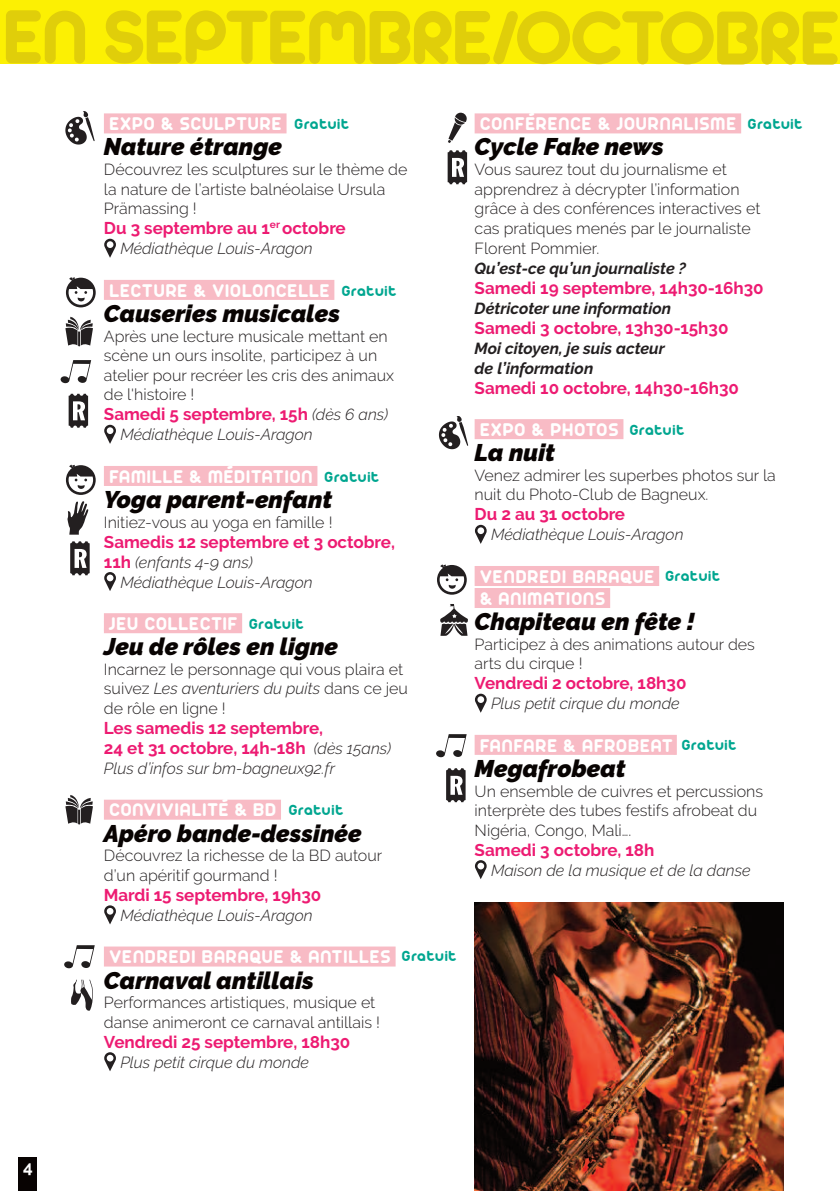
<style>
.page{position:relative;width:840px;height:1191px;background:#fff}
.page>*{position:absolute;margin:0;border:0;box-sizing:border-box;transform-origin:0 0}
.t1{font:83px "Arista 2.0 Alternate";letter-spacing:-.02em;color:#e0ce0a}
.t2{font:italic 900 24px "Raleway";color:#080302}
.t3{font:20px/22px "Arista 2.0";letter-spacing:.05em;color:#fff}
.t4{font:700 17px/20px "Raleway";color:#ed1b72}
.t5{font:700 17px "Raleway";color:#fff}
.t6{font:300 16px/19.6px "Raleway";color:#231f20}
.t7{font:italic 300 16px/20px "Raleway";color:#231f20}
.t8{font:italic 700 16px/20px "Raleway";color:#231f20}
.t9{font:16px "Arista 2.0";letter-spacing:.05em;color:#00a690}
.s1{color:#f8bbc5}
.s2{font-weight:300;font-style:italic;font-size:16px;color:#231f20}
.s3{font-weight:700;font-style:normal;font-size:17px;color:#ed1b72}
.s4{font-style:italic}
</style>
<div class="page">
<div style="left:0;top:0;width:839px;height:64px;background:#fcf003"></div>
<div style="left:18px;top:1157px;width:19px;height:34px;background:#080302"></div>
<svg style="left:71px;top:979px;width:22px;height:32px"></svg>
<svg style="left:66px;top:464px;width:30px;height:31px"></svg>
<svg style="left:66px;top:277px;width:30px;height:30px"></svg>
<svg style="left:437px;top:564px;width:29px;height:30px"></svg>
<svg style="left:436px;top:734px;width:30px;height:23px"></svg>
<svg style="left:64px;top:945px;width:31px;height:23px"></svg>
<svg style="left:60px;top:360px;width:31px;height:23px"></svg>
<svg style="left:446px;top:768px;width:19px;height:34px"></svg>
<svg style="left:70px;top:541px;width:20px;height:34px"></svg>
<svg style="left:69px;top:394px;width:19px;height:34px"></svg>
<svg style="left:447px;top:150px;width:20px;height:34px"></svg>
<svg style="left:67px;top:501px;width:21px;height:33px"></svg>
<svg style="left:448px;top:112px;width:18px;height:31px"></svg>
<svg style="left:65px;top:317px;width:28px;height:30px"></svg>
<svg style="left:65px;top:795px;width:28px;height:30px"></svg>
<svg style="left:65px;top:111px;width:30px;height:34px"></svg>
<svg style="left:438px;top:416px;width:30px;height:33px"></svg>
<svg style="left:440px;top:604px;width:27px;height:32px"></svg>
<div style="left:104px;top:113px;width:182px;height:20px;background:#f8bbc5"></div>
<div style="left:104px;top:280px;width:230px;height:20px;background:#f8bbc5"></div>
<div style="left:104px;top:466px;width:213px;height:20px;background:#f8bbc5"></div>
<div style="left:104px;top:613px;width:138px;height:20px;background:#f8bbc5"></div>
<div style="left:104px;top:799px;width:177px;height:20px;background:#f8bbc5"></div>
<div style="left:104px;top:946px;width:291px;height:20px;background:#f8bbc5"></div>
<svg style="left:104px;top:239px;width:12px;height:19px"></svg>
<svg style="left:104px;top:425px;width:12px;height:19px"></svg>
<svg style="left:104px;top:572px;width:12px;height:19px"></svg>
<svg style="left:104px;top:905px;width:12px;height:19px"></svg>
<svg style="left:104px;top:1052px;width:12px;height:19px"></svg>
<div style="left:474px;top:113px;width:266px;height:20px;background:#f8bbc5"></div>
<div style="left:474px;top:419px;width:149px;height:20px;background:#f8bbc5"></div>
<div style="left:474px;top:566px;width:184px;height:20px;background:#f8bbc5"></div>
<div style="left:474px;top:588px;width:136px;height:20px;background:#f8bbc5"></div>
<div style="left:474px;top:735px;width:202px;height:20px;background:#f8bbc5"></div>
<svg style="left:474px;top:525px;width:12px;height:19px"></svg>
<svg style="left:474px;top:693px;width:12px;height:20px"></svg>
<svg style="left:475px;top:860px;width:11px;height:19px"></svg>
<img style="left:474px;top:902px;width:308px;height:289px">
<h1 class="t1" style="left:3px;top:-15px;width:838px">EN SEPTEMBRE/OCTOBRE</h1>
<p class="t5" style="left:23px;top:1157px;width:11px">4</p>
<p class="t3" style="left:480px;top:112px;width:262px">CONFÉRENCE &amp; JOURNALISME<span class="s1">;</span></p>
<h2 class="t2" style="left:474px;top:133px;width:190px">Cycle Fake news</h2>
<p class="t6" style="left:474px;top:160px;width:287px">Vous saurez tout du journalisme et apprendrez à décrypter l’information grâce à des conférences interactives et cas pratiques menés par le journaliste Florent Pommier.</p>
<p class="t8" style="left:474px;top:258px;width:213px">Qu’est-ce qu’un journaliste ?</p>
<p class="t4" style="left:474px;top:278px;width:290px">Samedi 19 septembre, 14h30-16h30</p>
<p class="t8" style="left:474px;top:298px;width:198px">Détricoter une information</p>
<p class="t4" style="left:474px;top:318px;width:255px">Samedi 3 octobre, 13h30-15h30</p>
<p class="t8" style="left:474px;top:338px;width:192px">Moi citoyen, je suis acteur de l’information</p>
<p class="t4" style="left:474px;top:378px;width:266px">Samedi 10 octobre, 14h30-16h30</p>
<p class="t3" style="left:480px;top:418px;width:145px">EXPO &amp; PHOTOS<span class="s1">;</span></p>
<h2 class="t2" style="left:474px;top:439px;width:82px">La nuit</h2>
<p class="t6" style="left:474px;top:465px;width:302px">Venez admirer les superbes photos sur la nuit du Photo-Club de Bagneux.</p>
<p class="t4" style="left:474px;top:504px;width:152px">Du 2 au 31 octobre</p>
<p class="t7" style="left:491px;top:525px;width:194px">Médiathèque Louis-Aragon</p>
<p class="t3" style="left:480px;top:565px;width:180px">VENDREDI BARAQUE<span class="s1">; </span>&amp; ANIMATIONS<span class="s1">;</span></p>
<h2 class="t2" style="left:474px;top:607px;width:221px">Chapiteau en fête !</h2>
<p class="t6" style="left:474px;top:634px;width:282px">Participez à des animations autour des arts du cirque !</p>
<p class="t4" style="left:474px;top:673px;width:213px">Vendredi 2 octobre, 18h30</p>
<p class="t7" style="left:491px;top:693px;width:190px">Plus petit cirque du monde</p>
<p class="t3" style="left:480px;top:733px;width:198px">FANFARE &amp; AFROBEAT<span class="s1">;</span></p>
<h2 class="t2" style="left:474px;top:754px;width:152px">Megafrobeat</h2>
<p class="t6" style="left:474px;top:781px;width:290px">Un ensemble de cuivres et percussions interprète des tubes festifs afrobeat du<br>Nigéria, Congo, Mali….</p>
<p class="t4" style="left:474px;top:840px;width:181px">Samedi 3 octobre, 18h</p>
<p class="t7" style="left:491px;top:860px;width:261px">Maison de la musique et de la danse</p>
<p class="t3" style="left:109px;top:112px;width:178px">EXPO &amp; SCULPTURE<span class="s1">;</span></p>
<h2 class="t2" style="left:104px;top:133px;width:179px">Nature étrange</h2>
<p class="t6" style="left:104px;top:160px;width:305px">Découvrez les sculptures sur le thème de la nature de l’artiste balnéolaise Ursula<br>Prämassing !</p>
<p class="t4" style="left:104px;top:218px;width:243px">Du 3 septembre au 1<sup>er</sup> octobre</p>
<p class="t7" style="left:120px;top:239px;width:194px">Médiathèque Louis-Aragon</p>
<p class="t3" style="left:109px;top:279px;width:226px">LECTURE &amp; VIOLONCELLE<span class="s1">;</span></p>
<h2 class="t2" style="left:104px;top:299px;width:237px">Causeries musicales</h2>
<p class="t6" style="left:104px;top:326px;width:291px">Après une lecture musicale mettant en scène un ours insolite, participez à un atelier pour recréer les cris des animaux de l'histoire !</p>
<p class="t4" style="left:104px;top:404px;width:286px">Samedi 5 septembre, 15h <span class="s2">(dès 6 ans)</span></p>
<p class="t7" style="left:120px;top:425px;width:194px">Médiathèque Louis-Aragon</p>
<p class="t3" style="left:109px;top:465px;width:209px">FAMILLE &amp; MÉDITATION<span class="s1">;</span></p>
<h2 class="t2" style="left:104px;top:485px;width:230px">Yoga parent-enfant</h2>
<p class="t6" style="left:104px;top:512px;width:230px">Initiez-vous au yoga en famille !</p>
<p class="t4" style="left:104px;top:532px;width:292px">Samedis 12 septembre et 3 octobre,</p>
<p class="t7" style="left:120px;top:552px;width:194px;text-indent:-16px"><span class="s3">11h</span> (enfants 4-9 ans)<br>Médiathèque Louis-Aragon</p>
<p class="t3" style="left:104px;top:612px;width:140px"><span class="s1">;</span>JEU COLLECTIF<span class="s1">;</span></p>
<h2 class="t2" style="left:104px;top:633px;width:236px">Jeu de rôles en ligne</h2>
<p class="t6" style="left:104px;top:659px;width:305px">Incarnez le personnage qui vous plaira et suivez <span class="s4">Les aventuriers du puits</span> dans ce jeu de rôle en ligne !</p>
<p class="t4" style="left:104px;top:718px;width:289px">Les samedis 12 septembre,<br>24 et 31 octobre, 14h-18h <span class="s2">(dès 15ans)</span></p>
<p class="t7" style="left:104px;top:758px;width:232px">Plus d’infos sur bm-bagneux92.fr</p>
<p class="t3" style="left:109px;top:798px;width:173px">CONVIVIALITÉ &amp; BD<span class="s1">;</span></p>
<h2 class="t2" style="left:104px;top:819px;width:259px">Apéro bande-dessinée</h2>
<p class="t6" style="left:104px;top:846px;width:280px">Découvrez la richesse de la BD autour d’un apéritif gourmand !</p>
<p class="t4" style="left:104px;top:885px;width:219px">Mardi 15 septembre, 19h30</p>
<p class="t7" style="left:120px;top:905px;width:194px">Médiathèque Louis-Aragon</p>
<p class="t3" style="left:109px;top:945px;width:287px">VENDREDI BARAQUE &amp; ANTILLES<span class="s1">;</span></p>
<h2 class="t2" style="left:104px;top:966px;width:211px">Carnaval antillais</h2>
<p class="t6" style="left:104px;top:992px;width:277px">Performances artistiques, musique et danse animeront ce carnaval antillais !</p>
<p class="t4" style="left:104px;top:1032px;width:248px">Vendredi 25 septembre, 18h30</p>
<p class="t7" style="left:120px;top:1052px;width:190px">Plus petit cirque du monde</p>
<p class="t9" style="left:294px;top:114px;width:56px">Gratuit</p>
<p class="t9" style="left:747px;top:114px;width:56px">Gratuit</p>
<p class="t9" style="left:341px;top:281px;width:56px">Gratuit</p>
<p class="t9" style="left:629px;top:420px;width:56px">Gratuit</p>
<p class="t9" style="left:324px;top:467px;width:56px">Gratuit</p>
<p class="t9" style="left:665px;top:566px;width:56px">Gratuit</p>
<p class="t9" style="left:249px;top:614px;width:56px">Gratuit</p>
<p class="t9" style="left:681px;top:734px;width:56px">Gratuit</p>
<p class="t9" style="left:288px;top:800px;width:56px">Gratuit</p>
<p class="t9" style="left:402px;top:946px;width:56px">Gratuit</p>
</div>
